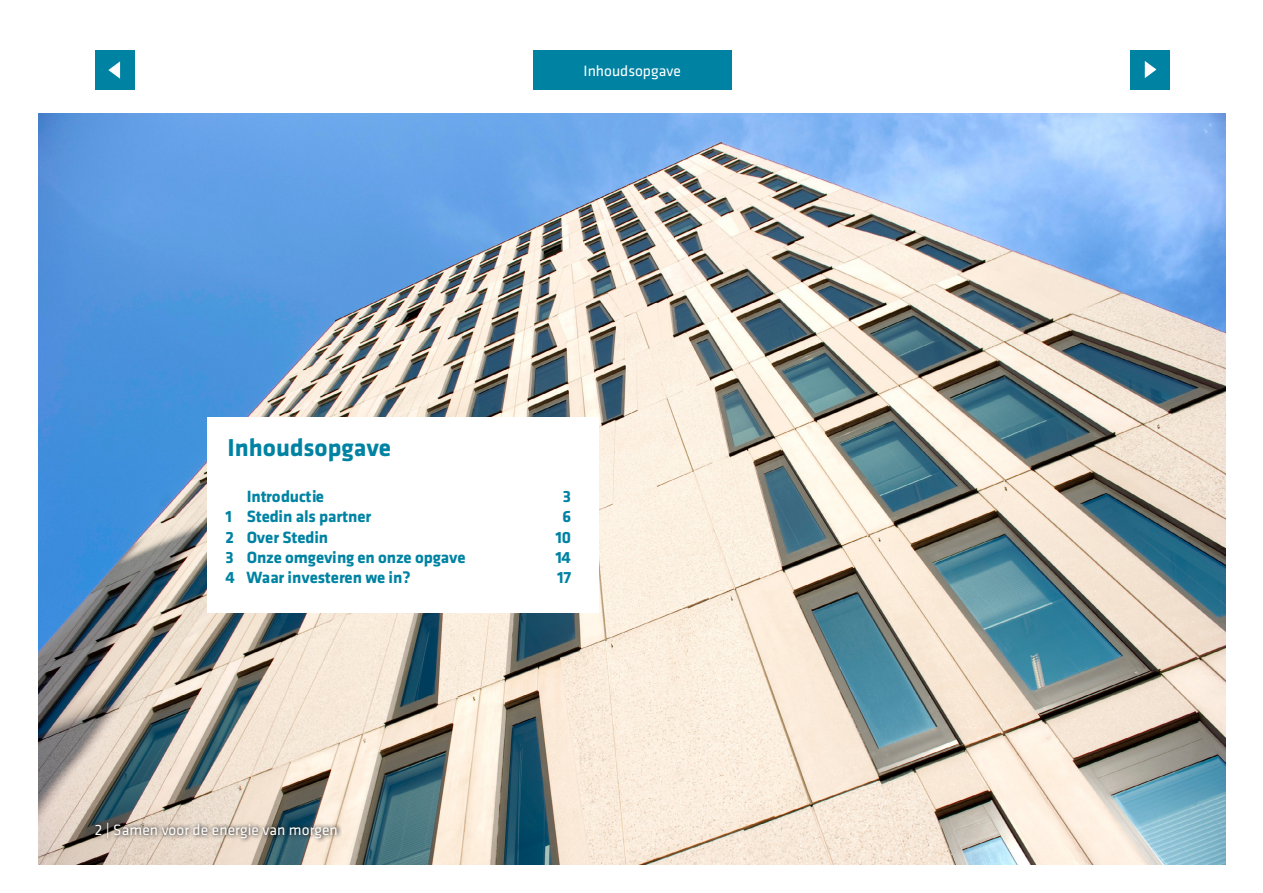
<style>
.page{position:relative;width:1263px;height:893px;background:#fff}
.page>*{position:absolute;margin:0;border:0;box-sizing:border-box;transform-origin:0 0}
.t1{font:700 25.35px "Klavika";color:#0083a3}
.t2{font:700 16.95px "Klavika";letter-spacing:-.02em;color:#0083a3}
.t3{font:15.45px "Klavika";color:#fff}
</style>
<div class="page">
<img style="left:39px;top:114px;width:1186px;height:751px">
<img style="left:91px;top:819px;width:250px;height:23px">
<div style="left:207px;top:417px;width:391px;height:196px;background:#fff"></div>
<div style="left:1130px;top:50px;width:40px;height:40px;background:#0083a3"></div>
<svg style="left:1145px;top:61px;width:11px;height:17px"></svg>
<div style="left:95px;top:50px;width:40px;height:40px;background:#0083a3"></div>
<svg style="left:108px;top:61px;width:12px;height:18px"></svg>
<div style="left:533px;top:50px;width:199px;height:40px;background:#0083a3"></div>
<p class="t3" style="left:584px;top:65px;width:101px">Inhoudsopgave</p>
<h1 class="t1" style="left:227px;top:437px;width:165px">Inhoudsopgave</h1>
<p class="t2" style="left:247px;top:489px;width:79px">Introductie</p>
<p class="t2" style="left:563px;top:489px;width:12px">3</p>
<p class="t2" style="left:226px;top:509px;width:148px">1 Stedin als partner</p>
<p class="t2" style="left:563px;top:509px;width:10px">6</p>
<p class="t2" style="left:226px;top:530px;width:104px">2 Over Stedin</p>
<p class="t2" style="left:556px;top:530px;width:20px">10</p>
<p class="t2" style="left:226px;top:550px;width:242px">3 Onze omgeving en onze opgave</p>
<p class="t2" style="left:555px;top:550px;width:20px">14</p>
<p class="t2" style="left:226px;top:570px;width:187px">4 Waar investeren we in?</p>
<p class="t2" style="left:557px;top:570px;width:18px">17</p>
<p class="t3" style="left:95px;top:823px;width:245px">2 | Samen voor de energie van morgen</p>
</div>
